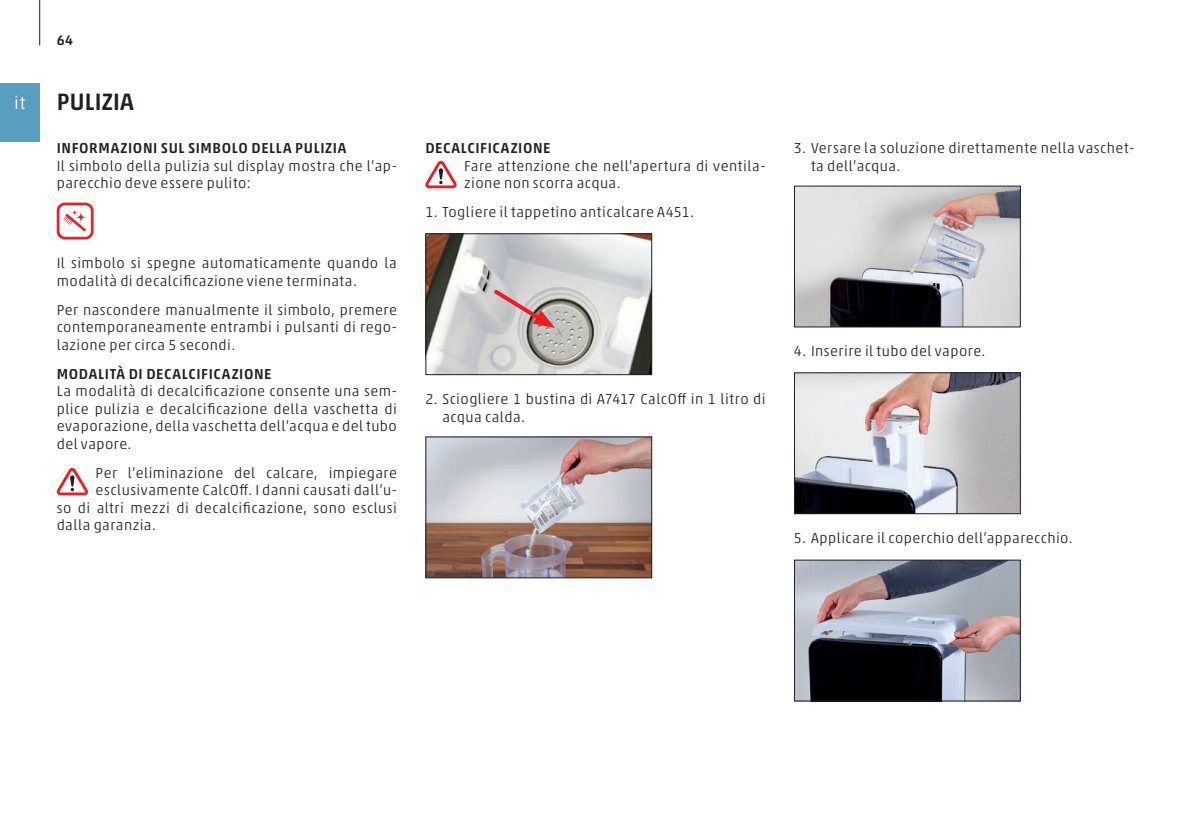
<style>
.page{position:relative;width:1191px;height:840px;background:#fff}
.page>*{position:absolute;margin:0;border:0;box-sizing:border-box;transform-origin:0 0}
.Seitentitel{font:500 24px "Akko W1 G";letter-spacing:.01em;color:#231f20}
.t1{font:300 18px "Akko W1 G";color:#fff}
.Einzug_Symbol{font:300 14.6px/17.6px "Akko W1 G";letter-spacing:.03em;color:#231f20}
.Einzug{font:300 14.6px/17.6px "Akko W1 G";letter-spacing:.03em;color:#231f20}
.Untertitel{font:500 14.6px "Akko W1 G";letter-spacing:.04em;color:#231f20}
.t2{font:500 14px "Akko W1 G";color:#231f20}
</style>
<div class="page">
<hr style="left:39px;top:0;width:1px;height:45px;background:#231f20">
<div style="left:0;top:83px;width:40px;height:59px;background:#589ebf"></div>
<svg style="left:57px;top:202px;width:37px;height:37px"></svg>
<svg style="left:57px;top:467px;width:31px;height:28px"></svg>
<svg style="left:425px;top:161px;width:32px;height:27px"></svg>
<img style="left:427px;top:235px;width:223px;height:138px">
<div style="left:425px;top:233px;width:227px;height:142px;border:1px solid #231f20"></div>
<svg style="left:490px;top:286px;width:65px;height:42px;background:#c7adac"></svg>
<img style="left:427px;top:438px;width:223px;height:138px">
<div style="left:425px;top:436px;width:227px;height:142px;border:1px solid #231f20"></div>
<img style="left:796px;top:187px;width:222px;height:138px">
<div style="left:794px;top:185px;width:226px;height:142px;border:1px solid #231f20"></div>
<img style="left:796px;top:374px;width:222px;height:138px">
<div style="left:794px;top:372px;width:226px;height:142px;border:1px solid #231f20"></div>
<img style="left:796px;top:561px;width:222px;height:138px">
<div style="left:794px;top:559px;width:226px;height:142px;border:1px solid #231f20"></div>
<p class="t2" style="left:57px;top:30px;width:18px">64</p>
<p class="t1" style="left:14px;top:89px;width:13px">it</p>
<p class="Seitentitel" style="left:57px;top:84px;width:79px">PULIZIA</p>
<p class="Untertitel" style="left:57px;top:137px;width:291px">INFORMAZIONI SUL SIMBOLO DELLA PULIZIA</p>
<p class="Einzug_Symbol" style="left:57px;top:156px;width:342px">Il simbolo della pulizia sul display mostra che l’ap&shy;parecchio deve essere pulito:</p>
<p class="Einzug_Symbol" style="left:57px;top:253px;width:342px">Il simbolo si spegne automaticamente quando la modalità di decalcificazione viene terminata.</p>
<p class="Einzug_Symbol" style="left:57px;top:300px;width:342px;text-align:justify">Per nascondere manualmente il simbolo, premere contemporaneamente entrambi i pulsanti di rego&shy;lazione per circa 5 secondi.</p>
<p class="Untertitel" style="left:57px;top:363px;width:216px">MODALITÀ DI DECALCIFICAZIONE</p>
<p class="Einzug_Symbol" style="left:57px;top:381px;width:342px;text-align:justify">La modalità di decalcificazione consente una sem&shy;plice pulizia e decalcificazione della vaschetta di evaporazione, della vaschetta dell’acqua e del tubo del vapore.</p>
<p class="Einzug_Symbol" style="left:96px;top:463px;width:303px">Per l’eliminazione del calcare, impiegare</p>
<p class="Einzug_Symbol" style="left:96px;top:480px;width:303px">esclusivamente CalcOff. I danni causati dall’u-</p>
<p class="Einzug_Symbol" style="left:57px;top:498px;width:342px">so di altri mezzi di decalcificazione, sono esclusi</p>
<p class="Einzug_Symbol" style="left:57px;top:515px;width:101px">dalla garanzia.</p>
<p class="Untertitel" style="left:425px;top:137px;width:127px">DECALCIFICAZIONE</p>
<p class="Einzug_Symbol" style="left:464px;top:156px;width:303px">Fare attenzione che nell’apertura di ventila&shy;zione non scorra acqua.</p>
<p class="Einzug" style="left:425px;top:202px;width:270px">1. Togliere il tappetino anticalcare A451.</p>
<p class="Einzug" style="left:811px;top:138px;width:325px;text-indent:-17px">3. Versare la soluzione direttamente nella vaschet&shy;ta dell’acqua.</p>
<p class="Einzug" style="left:442px;top:389px;width:325px;text-indent:-17px">2. Sciogliere 1 bustina di A7417 CalcOff in 1 litro di acqua calda.</p>
<p class="Einzug" style="left:794px;top:341px;width:193px">4. Inserire il tubo del vapore.</p>
<p class="Einzug" style="left:794px;top:528px;width:280px">5. Applicare il coperchio dell’apparecchio.</p>
</div>
